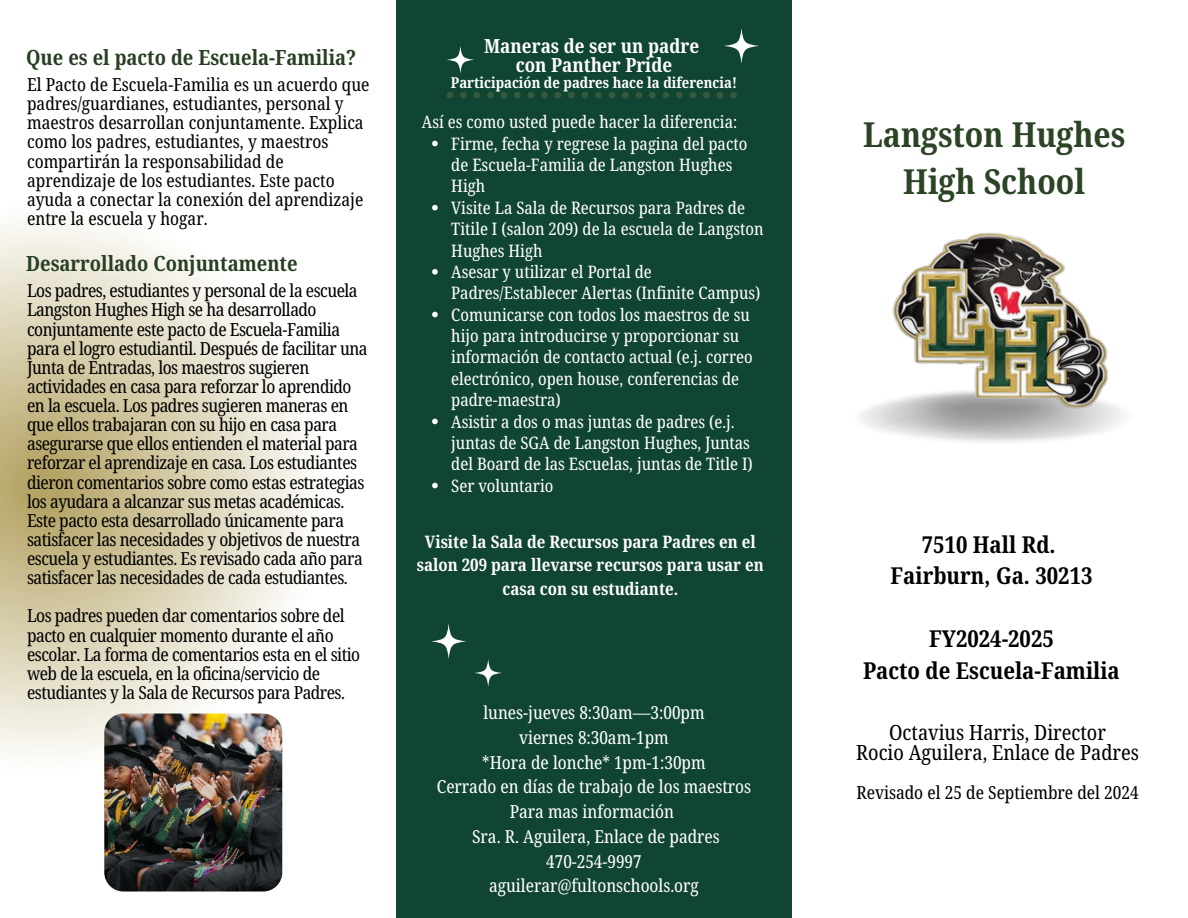
<style>
.page{position:relative;width:1188px;height:918px;background:#fff}
.page>*{position:absolute;margin:0;border:0;box-sizing:border-box;transform-origin:0 0}
.t1{font:700 34.5px/47.2px "Noto Serif Ethiopic Condensed";color:#2b4425;text-align:center}
.t2{font:700 23.25px/31.5px "Noto Serif Ethiopic Condensed";color:#000;text-align:center}
.t3{font:700 21px "Noto Serif Ethiopic Condensed";color:#283f23}
.t4{font:21px/20.2px "Noto Serif Ethiopic Condensed";color:#000;text-align:center}
.t5{font:700 19.5px "Noto Serif Ethiopic Condensed";color:#fff}
.t6{font:18px/19.2px "Noto Serif Ethiopic Condensed";letter-spacing:-.025em;color:#000}
.t7{font:18px/19.2px "Noto Serif Ethiopic Condensed";color:#000}
.t8{font:18px/24.8px "Noto Serif Ethiopic Condensed";color:#fff;text-align:center}
.t9{font:17.25px/21.3px "Noto Serif Ethiopic Condensed";color:#fff}
.t10{font:700 17.25px/23.7px "Noto Serif Ethiopic Condensed";color:#fff;text-align:center}
.t11{font:700 15px "Noto Serif Ethiopic Condensed";color:#fff}
</style>
<div class="page">
<svg style="left:0;top:222px;width:310px;height:574px"></svg>
<div style="left:396px;top:0;width:396px;height:918px;background:#104433"></div>
<svg style="left:724px;top:28px;width:35px;height:36px"></svg>
<svg style="left:431px;top:624px;width:35px;height:35px"></svg>
<svg style="left:474px;top:659px;width:28px;height:28px"></svg>
<svg style="left:447px;top:46px;width:27px;height:28px"></svg>
<svg style="left:447px;top:92px;width:290px;height:7px"></svg>
<img style="left:104px;top:714px;width:178px;height:178px;border-radius:19px">
<img style="left:876px;top:232px;width:236px;height:212px">
<svg style="left:432px;top:141px;width:6px;height:5px"></svg>
<svg style="left:432px;top:205px;width:6px;height:5px"></svg>
<svg style="left:432px;top:269px;width:6px;height:6px"></svg>
<svg style="left:432px;top:312px;width:6px;height:5px"></svg>
<svg style="left:432px;top:419px;width:6px;height:5px"></svg>
<svg style="left:432px;top:483px;width:6px;height:5px"></svg>
<p class="t3" style="left:26px;top:42px;width:332px">Que es el pacto de Escuela-Familia?</p>
<h5 class="t7" style="left:27px;top:74px;width:344px">El Pacto de Escuela-Familia es un acuerdo que padres/guardianes, estudiantes, personal y maestros desarrollan conjuntamente. Explica como los padres, estudiantes, y maestros compartirán la responsabilidad de aprendizaje de los estudiantes. Este pacto ayuda a conectar la conexión del aprendizaje entre la escuela y hogar.</h5>
<p class="t3" style="left:26px;top:249px;width:273px">Desarrollado Conjuntamente</p>
<h2 class="t6" style="left:27px;top:281px;width:342px">Los padres, estudiantes y personal de la escuela Langston Hughes High se ha desarrollado conjuntamente este pacto de Escuela-Familia para el logro estudiantil. Después de facilitar una Junta de Entradas, los maestros sugieren actividades en casa para reforzar lo aprendido en la escuela. Los padres sugieren maneras en que ellos trabajaran con su hijo en casa para asegurarse que ellos entienden el material para reforzar el aprendizaje en casa. Los estudiantes dieron comentarios sobre como estas estrategias los ayudara a alcanzar sus metas académicas.<br>Este pacto esta desarrollado únicamente para satisfacer las necesidades y objetivos de nuestra escuela y estudiantes. Es revisado cada año para satisfacer las necesidades de cada estudiantes.</h2>
<h5 class="t6" style="left:27px;top:606px;width:335px">Los padres pueden dar comentarios sobre del pacto en cualquier momento durante el año escolar. La forma de comentarios esta en el sitio web de la escuela, en la oficina/servicio de estudiantes y la Sala de Recursos para Padres.</h5>
<p class="t5" style="left:484px;top:32px;width:217px">Maneras de ser un padre</p>
<h5 class="t5" style="left:516px;top:51px;width:158px">con Panther Pride</h5>
<p class="t11" style="left:451px;top:72px;width:287px">Participación de padres hace la diferencia!</p>
<p class="t9" style="left:422px;top:111px;width:317px">Así es como usted puede hacer la diferencia:</p>
<p class="t9" style="left:451px;top:132px;width:297px">Firme, fecha y regrese la pagina del pacto de Escuela-Familia de Langston Hughes<br>High</p>
<p class="t9" style="left:451px;top:197px;width:314px">Visite La Sala de Recursos para Padres de<br>Titile I (salon 209) de la escuela de Langston<br>Hughes High</p>
<p class="t9" style="left:451px;top:261px;width:311px">Asesar y utilizar el Portal de<br>Padres/Establecer Alertas (Infinite Campus)</p>
<h4 class="t9" style="left:451px;top:303px;width:303px">Comunicarse con todos los maestros de su hijo para introducirse y proporcionar su información de contacto actual (e.j. correo electrónico, open house, conferencias de padre-maestra)</h4>
<p class="t9" style="left:451px;top:410px;width:303px">Asistir a dos o mas juntas de padres (e.j. juntas de SGA de Langston Hughes, Juntas del Board de las Escuelas, juntas de Title I)</p>
<p class="t9" style="left:451px;top:474px;width:104px">Ser voluntario</p>
<h5 class="t10" style="left:417px;top:529px;width:349px">Visite la Sala de Recursos para Padres en el salon 209 para llevarse recursos para usar en casa con su estudiante.</h5>
<h1 class="t8" style="left:437px;top:700px;width:316px">lunes-jueves 8:30am—3:00pm<br>viernes 8:30am-1pm<br>*Hora de lonche* 1pm-1:30pm<br>Cerrado en días de trabajo de los maestros<br>Para mas información<br>Sra. R. Aguilera, Enlace de padres<br>470-254-9997<br>aguilerar@fultonschools.org</h1>
<p class="t1" style="left:863px;top:110px;width:264px">Langston Hughes<br>High School</p>
<p class="t2" style="left:891px;top:528px;width:203px">7510 Hall Rd.<br>Fairburn, Ga. 30213</p>
<p class="t2" style="left:863px;top:622px;width:258px">FY2024-2025<br>Pacto de Escuela-Familia</p>
<p class="t4" style="left:856px;top:721px;width:284px">Octavius Harris, Director<br>Rocio Aguilera, Enlace de Padres</p>
<p class="t7" style="left:857px;top:783px;width:284px">Revisado el 25 de Septiembre del 2024</p>
</div>
